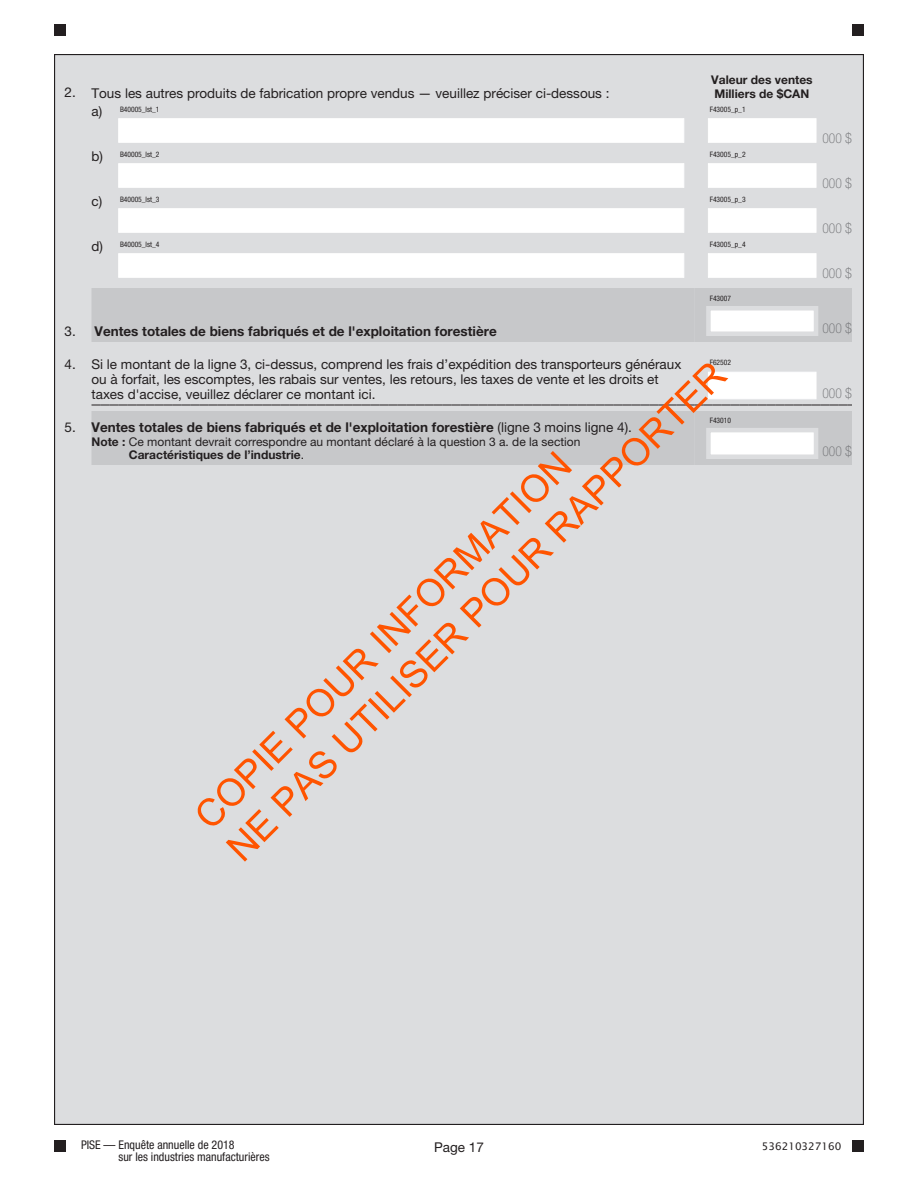
<style>
.page{position:relative;width:918px;height:1188px;background:#fff}
.page>*{position:absolute;margin:0;border:0;box-sizing:border-box;transform-origin:0 0}
.t1{font:37.95px/45.5px "Arial";color:#ff5400}
.t2{font:13.5px/15px "Helvetica Neue LT Pro";color:#231f20}
.t3{font:700 13.5px "Helvetica Neue LT Pro";color:#231f20}
.t4{font:100 condensed 13.5px "Helvetica Neue LT Pro";color:#6c6d70}
.explanations{font:12px/13.5px "Helvetica Neue LT Pro";color:#231f20}
.t5{font:condensed 12px/12px "Helvetica Neue LT Pro";color:#231f20}
.Column_title{font:700 12px/13.5px "Helvetica Neue LT Pro";color:#231f20}
.t6{font:10.5px "Lucida Sans Unicode";color:#231f20}
.t7{font:condensed 7.5px "Helvetica Neue LT Pro";color:#231f20}
.s1{font-size:14.25px}
.s2{font-weight:400}
.s3{font-weight:700}
</style>
<div class="page">
<div style="left:55px;top:55px;width:808px;height:1069px;background:#dcdddf"></div>
<div style="left:54px;top:1140px;width:12px;height:12px;background:#231f20"></div>
<div style="left:852px;top:1140px;width:12px;height:12px;background:#231f20"></div>
<div style="left:54px;top:24px;width:12px;height:12px;background:#231f20"></div>
<div style="left:852px;top:24px;width:12px;height:12px;background:#231f20"></div>
<svg style="left:92px;top:288px;width:760px;height:177px"></svg>
<div style="left:118px;top:118px;width:566px;height:24px;background:#fff"></div>
<div style="left:708px;top:118px;width:108px;height:24px;background:#fff"></div>
<div style="left:118px;top:164px;width:566px;height:24px;background:#fff"></div>
<div style="left:708px;top:164px;width:108px;height:24px;background:#fff"></div>
<div style="left:118px;top:208px;width:566px;height:24px;background:#fff"></div>
<div style="left:708px;top:208px;width:108px;height:24px;background:#fff"></div>
<div style="left:118px;top:254px;width:566px;height:24px;background:#fff"></div>
<div style="left:708px;top:254px;width:108px;height:24px;background:#fff"></div>
<div style="left:706px;top:306px;width:112px;height:30px;background:#fff;border:4px solid #dcdddf"></div>
<div style="left:708px;top:372px;width:108px;height:27px;background:#fff"></div>
<div style="left:706px;top:428px;width:112px;height:31px;background:#fff;border:4px solid #dcdddf"></div>
<p class="t2" style="left:64px;top:84px;width:13px">2.</p>
<p class="t2" style="left:92px;top:85px;width:520px">Tous les autres produits de fabrication propre vendus — veuillez préciser ci-dessous :</p>
<p class="Column_title" style="left:711px;top:73px;width:103px">Valeur des ventes<br>Milliers de $CAN</p>
<p class="t2" style="left:92px;top:104px;width:12px">a)</p>
<p class="t7" style="left:120px;top:105px;width:41px">B40005_lst_1</p>
<p class="t7" style="left:710px;top:105px;width:37px">F43005_p_1</p>
<p class="t4" style="left:822px;top:130px;width:31px">000 <span class="s1">$</span></p>
<p class="t2" style="left:92px;top:149px;width:13px">b)</p>
<p class="t7" style="left:120px;top:150px;width:41px">B40005_lst_2</p>
<p class="t7" style="left:710px;top:150px;width:37px">F43005_p_2</p>
<p class="t4" style="left:822px;top:175px;width:31px">000 <span class="s1">$</span></p>
<p class="t2" style="left:92px;top:194px;width:12px">c)</p>
<p class="t7" style="left:120px;top:195px;width:41px">B40005_lst_3</p>
<p class="t7" style="left:710px;top:195px;width:37px">F43005_p_3</p>
<p class="t4" style="left:822px;top:220px;width:31px">000 <span class="s1">$</span></p>
<p class="t2" style="left:92px;top:239px;width:13px">d)</p>
<p class="t7" style="left:120px;top:240px;width:41px">B40005_lst_4</p>
<p class="t7" style="left:710px;top:240px;width:37px">F43005_p_4</p>
<p class="t4" style="left:822px;top:265px;width:31px">000 <span class="s1">$</span></p>
<p class="t7" style="left:710px;top:294px;width:23px">F43007</p>
<p class="t2" style="left:64px;top:324px;width:13px">3.</p>
<p class="t3" style="left:94px;top:323px;width:404px">Ventes totales de biens fabriqués et de l'exploitation forestière</p>
<p class="t4" style="left:822px;top:321px;width:31px">000 <span class="s1">$</span></p>
<h1 class="t1" style="left:186px;top:806px;width:688px;rotate:-45deg">COPIE POUR INFORMATION<br>NE PAS UTILISER POUR RAPPORTER</h1>
<p class="t2" style="left:64px;top:357px;width:13px">4.</p>
<p class="t2" style="left:92px;top:357px;width:591px">Si le montant de la ligne 3, ci-dessus, comprend les frais d’expédition des transporteurs généraux ou à forfait, les escomptes, les rabais sur ventes, les retours, les taxes de vente et les droits et taxes d'accise, veuillez déclarer ce montant ici.</p>
<p class="t7" style="left:710px;top:358px;width:23px">F62502</p>
<p class="t4" style="left:822px;top:386px;width:31px">000 <span class="s1">$</span></p>
<p class="t7" style="left:710px;top:416px;width:23px">F43010</p>
<p class="t2" style="left:64px;top:420px;width:13px">5.</p>
<p class="t3" style="left:92px;top:419px;width:542px">Ventes totales de biens fabriqués et de l'exploitation forestière <span class="s2">(ligne 3 moins ligne 4).</span></p>
<p class="explanations" style="left:129px;top:434px;width:453px;text-indent:-37px"><span class="s3">Note :</span> Ce montant devrait correspondre au montant déclaré à la question 3 a. de la section<br><span class="s3">Caractéristiques de l’industrie</span>.</p>
<p class="t4" style="left:822px;top:444px;width:31px">000 <span class="s1">$</span></p>
<p class="t5" style="left:119px;top:1138px;width:153px;text-indent:-38px">PISE — Enquête annuelle de 2018<br>sur les industries manufacturières</p>
<p class="t2" style="left:434px;top:1140px;width:51px">Page 17</p>
<p class="t6" style="left:762px;top:1138px;width:81px">536210327160</p>
</div>
